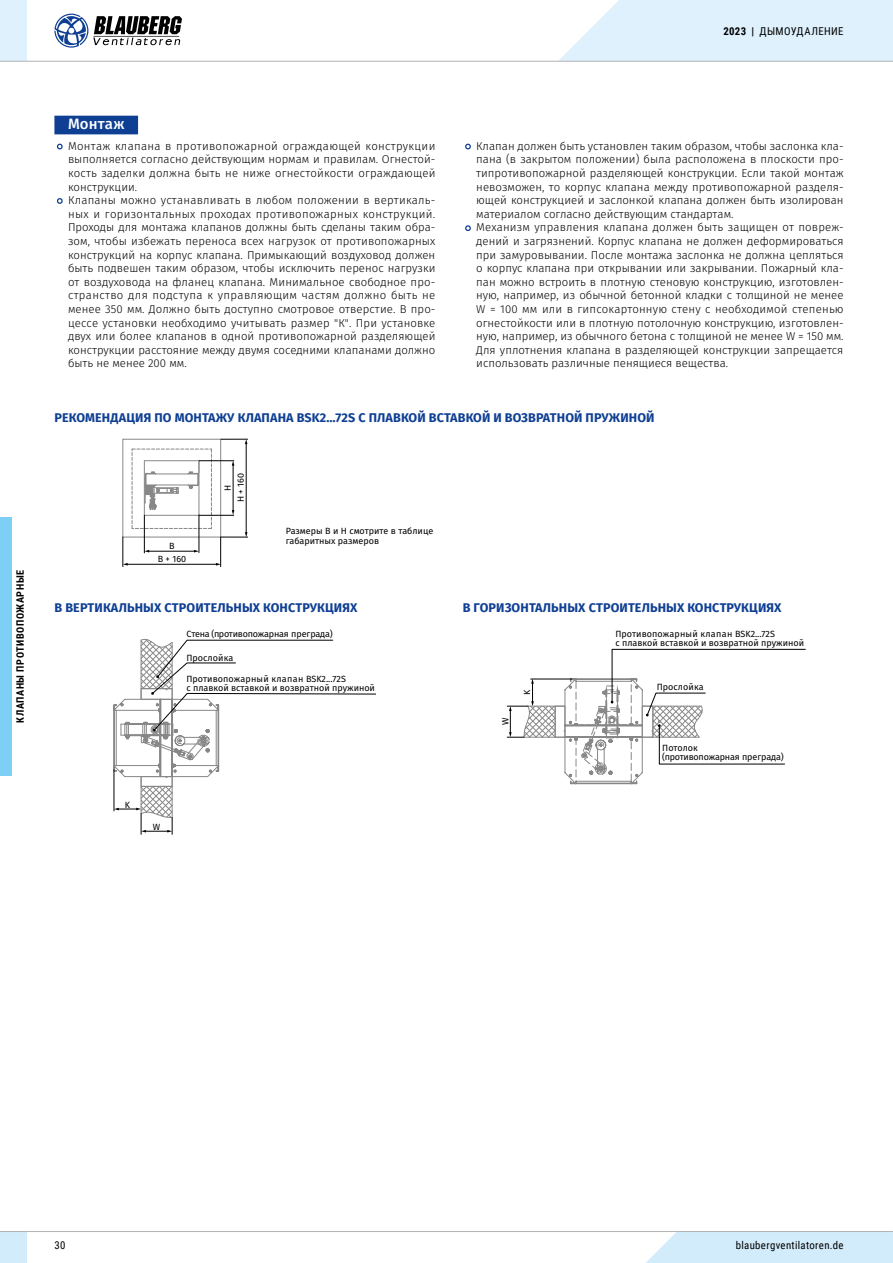
<style>
.page{position:relative;width:893px;height:1263px;background:#fff}
.page>*{position:absolute;margin:0;border:0;box-sizing:border-box;transform-origin:0 0}
.t1{font:500 15px "Fira Sans";letter-spacing:.01em;color:#fff}
.t2{font:700 12.6px "Fira Sans";letter-spacing:.01em;color:#0f3f93}
.t3{font:300 11.4px/13.6px "Fira Sans";color:#000}
.t4{font:10.8px "Roboto Condensed";letter-spacing:.035em;color:#000}
.t5{font:700 10.2px "Roboto Condensed";letter-spacing:.055em;color:#000}
.t6{font:9px/9px "Fira Sans";color:#000}
.t7{font:9px "Fira Sans";letter-spacing:-.025em;color:#000}
.s1{font-weight:700}
</style>
<div class="page">
<div style="left:54px;top:116px;width:84px;height:18px;background:#0f3f93"></div>
<svg style="left:56px;top:143px;width:7px;height:7px"></svg>
<svg style="left:57px;top:198px;width:6px;height:6px"></svg>
<svg style="left:465px;top:143px;width:6px;height:7px"></svg>
<svg style="left:465px;top:225px;width:6px;height:6px"></svg>
<svg style="left:113px;top:639px;width:262px;height:195px"></svg>
<svg style="left:507px;top:649px;width:299px;height:135px"></svg>
<svg style="left:132px;top:449px;width:80px;height:80px"></svg>
<div style="left:122px;top:439px;width:99px;height:98px;border:1px solid #868786"></div>
<hr style="left:148px;top:551px;width:47px;height:1px;background:#000">
<hr style="left:144px;top:515px;width:1px;height:38px;background:#000">
<hr style="left:199px;top:515px;width:1px;height:38px;background:#000">
<hr style="left:127px;top:564px;width:90px;height:1px;background:#000">
<hr style="left:123px;top:537px;width:1px;height:30px;background:#000">
<hr style="left:220px;top:537px;width:1px;height:30px;background:#000">
<hr style="left:233px;top:465px;width:1px;height:46px;background:#000">
<hr style="left:246px;top:443px;width:1px;height:90px;background:#000">
<svg style="left:221px;top:439px;width:27px;height:5px"></svg>
<svg style="left:221px;top:532px;width:27px;height:6px"></svg>
<hr style="left:199px;top:515px;width:35px;height:1px;background:#000">
<hr style="left:199px;top:460px;width:35px;height:1px;background:#000">
<div style="left:646px;top:1232px;width:247px;height:31px;background:#d3ecfc"></div>
<div style="left:0;top:1231px;width:27px;height:32px;background:#d3ecfc"></div>
<hr style="left:0;top:1231px;width:893px;height:1px;background:#b1b2b3">
<div style="left:0;top:0;width:27px;height:61px;background:#def1fd"></div>
<svg style="left:54px;top:14px;width:128px;height:34px"></svg>
<hr style="left:0;top:61px;width:893px;height:1px;background:#b1b2b3">
<svg style="left:558px;top:0;width:335px;height:62px;background:#e0f1fb"></svg>
<div style="left:0;top:517px;width:12px;height:259px;background:#7ecff5"></div>
<p class="t4" style="left:723px;top:23px;width:122px"><span class="s1">2023 |</span> ДЫМОУДАЛЕНИЕ</p>
<p class="t5" style="left:13px;top:723px;width:154px;rotate:-90deg">КЛАПАНЫ ПРОТИВОПОЖАРНЫЕ</p>
<h1 class="t1" style="left:68px;top:114px;width:58px">Монтаж</h1>
<p class="t3" style="left:68px;top:140px;width:369px">Монтаж клапана в противопожарной ограждающей конструкции выполняется согласно действующим нормам и правилам. Огнестой&shy;кость заделки должна быть не ниже огнестойкости ограждающей конструкции.<br>Клапаны можно устанавливать в любом положении в вертикаль&shy;ных и горизонтальных проходах противопожарных конструкций.<br>Проходы для монтажа клапанов должны быть сделаны таким обра&shy;зом, чтобы избежать переноса всех нагрузок от противопожарных конструкций на корпус клапана. Примыкающий воздуховод должен быть подвешен таким образом, чтобы исключить перенос нагрузки от воздуховода на фланец клапана. Минимальное свободное про&shy;странство для подступа к управляющим частям должно быть не менее 350 мм. Должно быть доступно смотровое отверстие. В про&shy;цессе установки необходимо учитывать размер "К". При установке двух или более клапанов в одной противопожарной разделяющей конструкции расстояние между двумя соседними клапанами должно быть не менее 200 мм.</p>
<p class="t3" style="left:476px;top:140px;width:369px">Клапан должен быть установлен таким образом, чтобы заслонка кла&shy;пана (в закрытом положении) была расположена в плоскости про&shy;типротивопожарной разделяющей конструкции. Если такой монтаж невозможен, то корпус клапана между противопожарной разделя&shy;ющей конструкцией и заслонкой клапана должен быть изолирован материалом согласно действующим стандартам.<br>Механизм управления клапана должен быть защищен от повреж&shy;дений и загрязнений. Корпус клапана не должен деформироваться при замуровывании. После монтажа заслонка не должна цепляться о корпус клапана при открывании или закрывании. Пожарный кла&shy;пан можно встроить в плотную стеновую конструкцию, изготовлен&shy;ную, например, из обычной бетонной кладки с толщиной не менее W = 100 мм или в гипсокартонную стену с необходимой степенью огнестойкости или в плотную потолочную конструкцию, изготовлен&shy;ную, например, из обычного бетона с толщиной не менее W = 150 мм.<br>Для уплотнения клапана в разделяющей конструкции запрещается использовать различные пенящиеся вещества.</p>
<p class="t2" style="left:54px;top:409px;width:602px">РЕКОМЕНДАЦИЯ ПО МОНТАЖУ КЛАПАНА BSK2…72S С ПЛАВКОЙ ВСТАВКОЙ И ВОЗВРАТНОЙ ПРУЖИНОЙ</p>
<p class="t6" style="left:158px;top:540px;width:30px;line-height:13px;text-align:center">B<br>B + 160</p>
<p class="t6" style="left:222px;top:502px;width:31px;line-height:13px;text-align:center;rotate:-90deg">H<br>H + 160</p>
<p class="t6" style="left:286px;top:526px;width:149px;line-height:10.2px">Размеры B и H смотрите в таблице габаритных размеров</p>
<p class="t2" style="left:54px;top:599px;width:304px">В ВЕРТИКАЛЬНЫХ СТРОИТЕЛЬНЫХ КОНСТРУКЦИЯХ</p>
<p class="t2" style="left:463px;top:599px;width:320px">В ГОРИЗОНТАЛЬНЫХ СТРОИТЕЛЬНЫХ КОНСТРУКЦИЯХ</p>
<p class="t7" style="left:186px;top:627px;width:148px">Стена (противопожарная преграда)</p>
<p class="t6" style="left:186px;top:654px;width:49px">Прослойка</p>
<p class="t6" style="left:186px;top:675px;width:190px">Противопожарный клапан BSK2...72S<br>с плавкой вставкой и возвратной пружиной</p>
<p class="t6" style="left:125px;top:801px;width:7px">K</p>
<p class="t6" style="left:153px;top:823px;width:9px">W</p>
<p class="t6" style="left:501px;top:725px;width:9px;rotate:-90deg">W</p>
<p class="t6" style="left:523px;top:695px;width:7px;rotate:-90deg">K</p>
<p class="t6" style="left:615px;top:630px;width:190px">Противопожарный клапан BSK2...72S<br>с плавкой вставкой и возвратной пружиной</p>
<p class="t6" style="left:657px;top:683px;width:49px">Прослойка</p>
<p class="t6" style="left:662px;top:744px;width:123px">Потолок<br>(противопожарная преграда)</p>
<p class="t4" style="left:54px;top:1238px;width:13px">30</p>
<p class="t4" style="left:736px;top:1238px;width:109px">blaubergventilatoren.de</p>
</div>
